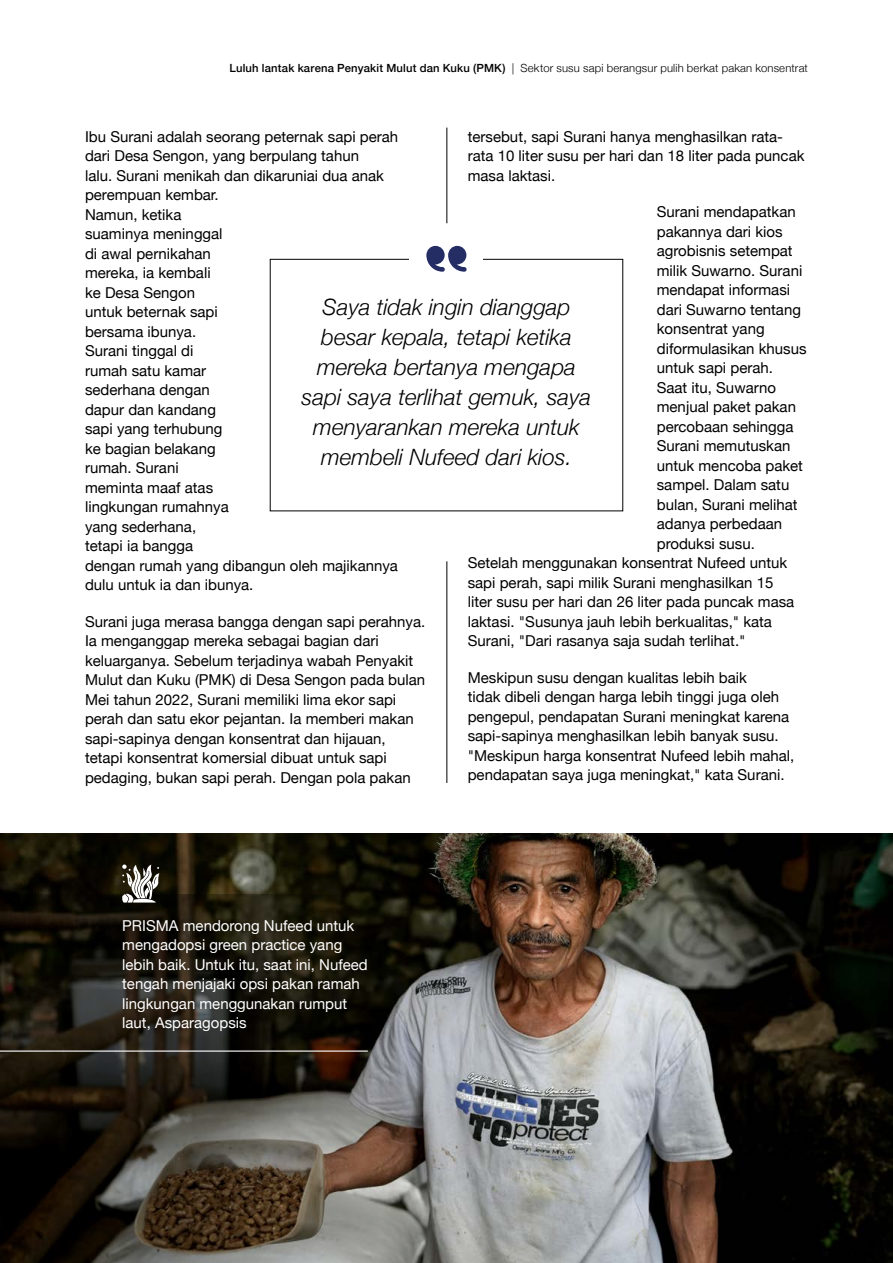
<style>
.page{position:relative;width:893px;height:1263px;background:#fff}
.page>*{position:absolute;margin:0;border:0;box-sizing:border-box;transform-origin:0 0}
.t1{font:italic 300 22.5px/30px "Helvetica Neue";color:#000;text-align:center}
.t2{font:15px/19.5px "Helvetica Neue";color:#000}
.t3{font:15px/19.5px "Helvetica Neue";color:#fff}
.t4{font:300 11.25px "Helvetica Neue";letter-spacing:.015em;color:#000}
.s1{font-weight:500}
</style>
<div class="page">
<img style="left:0;top:833px;width:893px;height:430px">
<svg style="left:0;top:895px;width:463px;height:368px;background:#3b372f"></svg>
<svg style="left:426px;top:246px;width:41px;height:26px"></svg>
<hr style="left:446px;top:561px;width:1px;height:222px;background:#000">
<hr style="left:446px;top:128px;width:1px;height:95px;background:#000">
<svg style="left:122px;top:864px;width:37px;height:38px"></svg>
<hr style="left:0;top:1050px;width:368px;height:2px;background:#fff">
<p class="t4" style="left:229px;top:58px;width:580px"><span class="s1">Luluh lantak karena Penyakit Mulut dan Kuku (PMK)</span> | Sektor susu sapi berangsur pulih berkat pakan konsentrat</p>
<p class="t2" style="left:468px;top:128px;width:338px">tersebut, sapi Surani hanya menghasilkan rata&shy;rata 10 liter susu per hari dan 18 liter pada puncak masa laktasi.</p>
<p class="t2" style="left:657px;top:203px;width:140px">Surani mendapatkan</p>
<p class="t2" style="left:657px;top:223px;width:127px">pakannya dari kios</p>
<p class="t2" style="left:657px;top:242px;width:137px">agrobisnis setempat</p>
<p class="t2" style="left:657px;top:262px;width:147px">milik Suwarno. Surani</p>
<p class="t2" style="left:657px;top:281px;width:135px">mendapat informasi</p>
<p class="t2" style="left:657px;top:301px;width:146px">dari Suwarno tentang</p>
<p class="t2" style="left:657px;top:320px;width:109px">konsentrat yang</p>
<p class="t2" style="left:657px;top:340px;width:151px">diformulasikan khusus</p>
<p class="t2" style="left:657px;top:359px;width:118px">untuk sapi perah.</p>
<p class="t2" style="left:657px;top:379px;width:121px">Saat itu, Suwarno</p>
<p class="t2" style="left:657px;top:398px;width:141px">menjual paket pakan</p>
<p class="t2" style="left:657px;top:418px;width:138px">percobaan sehingga</p>
<p class="t2" style="left:657px;top:437px;width:135px">Surani memutuskan</p>
<p class="t2" style="left:657px;top:457px;width:148px">untuk mencoba paket</p>
<p class="t2" style="left:657px;top:476px;width:134px">sampel. Dalam satu</p>
<p class="t2" style="left:657px;top:496px;width:142px">bulan, Surani melihat</p>
<p class="t2" style="left:657px;top:515px;width:127px">adanya perbedaan</p>
<p class="t2" style="left:657px;top:535px;width:100px">produksi susu.</p>
<p class="t2" style="left:468px;top:554px;width:321px">Setelah menggunakan konsentrat Nufeed untuk</p>
<p class="t2" style="left:468px;top:574px;width:307px">sapi perah, sapi milik Surani menghasilkan 15</p>
<p class="t2" style="left:468px;top:593px;width:328px">liter susu per hari dan 26 liter pada puncak masa</p>
<p class="t2" style="left:468px;top:613px;width:306px">laktasi. "Susunya jauh lebih berkualitas," kata</p>
<p class="t2" style="left:468px;top:632px;width:279px">Surani, "Dari rasanya saja sudah terlihat."</p>
<p class="t2" style="left:468px;top:669px;width:328px">Meskipun susu dengan kualitas lebih baik<br>tidak dibeli dengan harga lebih tinggi juga oleh pengepul, pendapatan Surani meningkat karena sapi-sapinya menghasilkan lebih banyak susu. "Meskipun harga konsentrat Nufeed lebih mahal, pendapatan saya juga meningkat," kata Surani.</p>
<p class="t2" style="left:85px;top:128px;width:315px">Ibu Surani adalah seorang peternak sapi perah dari Desa Sengon, yang berpulang tahun<br>lalu. Surani menikah dan dikaruniai dua anak perempuan kembar.<br>Namun, ketika<br>suaminya meninggal<br>di awal pernikahan<br>mereka, ia kembali<br>ke Desa Sengon<br>untuk beternak sapi<br>bersama ibunya.<br>Surani tinggal di<br>rumah satu kamar<br>sederhana dengan<br>dapur dan kandang<br>sapi yang terhubung<br>ke bagian belakang<br>rumah. Surani<br>meminta maaf atas<br>lingkungan rumahnya<br>yang sederhana,<br>tetapi ia bangga<br>dengan rumah yang dibangun oleh majikannya dulu untuk ia dan ibunya.</p>
<p class="t2" style="left:85px;top:613px;width:342px">Surani juga merasa bangga dengan sapi perahnya.<br>Ia menganggap mereka sebagai bagian dari keluarganya. Sebelum terjadinya wabah Penyakit Mulut dan Kuku (PMK) di Desa Sengon pada bulan Mei tahun 2022, Surani memiliki lima ekor sapi perah dan satu ekor pejantan. Ia memberi makan sapi-sapinya dengan konsentrat dan hijauan, tetapi konsentrat komersial dibuat untuk sapi pedaging, bukan sapi perah. Dengan pola pakan</p>
<h1 class="t1" style="left:302px;top:290px;width:291px">Saya tidak ingin dianggap besar kepala, tetapi ketika mereka bertanya mengapa sapi saya terlihat gemuk, saya menyarankan mereka untuk membeli Nufeed dari kios.</h1>
<p class="t3" style="left:122px;top:916px;width:247px">PRISMA mendorong Nufeed untuk mengadopsi green practice yang lebih baik. Untuk itu, saat ini, Nufeed tengah menjajaki opsi pakan ramah lingkungan menggunakan rumput laut, Asparagopsis</p>
</div>
